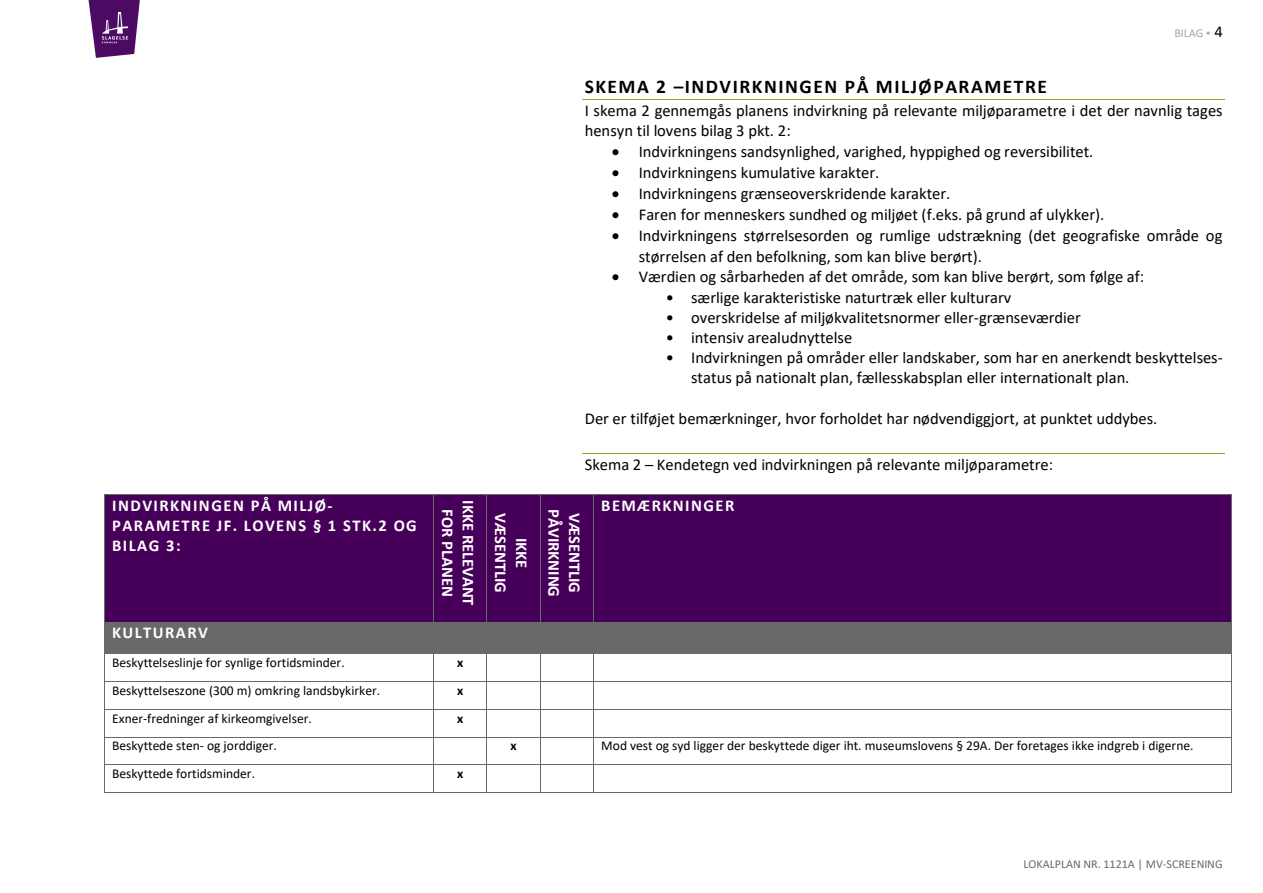
<style>
.page{position:relative;width:1263px;height:893px;background:#fff}
.page>*{position:absolute;margin:0;border:0;box-sizing:border-box;transform-origin:0 0}
.t1{font:700 19.5px "Calibri";letter-spacing:.08em;color:#000}
.t2{font:16.5px/20.1px "Calibri";color:#000}
.t3{font:700 16.5px/20.1px "Calibri";letter-spacing:.08em;color:#fff}
.t4{font:700 16.5px "Calibri";color:#fff}
.t5{font:700 16.5px "Calibri";letter-spacing:-.005em;color:#fff}
.t6{font:13.5px "Calibri";color:#000}
.t7{font:700 13.5px "Calibri";color:#000}
.t8{font:12px "Calibri";color:#696969}
.t9{font:12px "Calibri";color:#a6a6a6}
.s1{font-size:16.5px;color:#000}
</style>
<div class="page">
<img style="left:88px;top:0;width:52px;height:58px">
<hr style="left:583px;top:100px;width:642px;height:1px;background:#92aa26">
<hr style="left:583px;top:453px;width:642px;height:1px;background:#92aa26">
<div style="left:104px;top:495px;width:329px;height:126px;background:#46005a"></div>
<div style="left:434px;top:495px;width:53px;height:116px;background:#46005a"></div>
<div style="left:487px;top:495px;width:53px;height:116px;background:#46005a"></div>
<div style="left:540px;top:495px;width:53px;height:126px;background:#46005a"></div>
<div style="left:594px;top:495px;width:637px;height:126px;background:#46005a"></div>
<hr style="left:104px;top:494px;width:329px;height:1px;background:#696969">
<hr style="left:434px;top:494px;width:52px;height:1px;background:#696969">
<hr style="left:487px;top:494px;width:53px;height:1px;background:#696969">
<hr style="left:540px;top:494px;width:53px;height:1px;background:#696969">
<hr style="left:594px;top:494px;width:637px;height:1px;background:#696969">
<div style="left:104px;top:611px;width:330px;height:11px;background:#46005a"></div>
<hr style="left:104px;top:495px;width:1px;height:127px;background:#696969">
<div style="left:434px;top:611px;width:53px;height:11px;background:#46005a"></div>
<hr style="left:433px;top:495px;width:1px;height:127px;background:#696969">
<div style="left:487px;top:611px;width:53px;height:11px;background:#46005a"></div>
<hr style="left:486px;top:495px;width:1px;height:127px;background:#696969">
<div style="left:540px;top:611px;width:53px;height:11px;background:#46005a"></div>
<hr style="left:540px;top:495px;width:1px;height:127px;background:#696969">
<div style="left:593px;top:611px;width:638px;height:11px;background:#46005a"></div>
<hr style="left:593px;top:495px;width:1px;height:127px;background:#696969">
<hr style="left:1231px;top:495px;width:1px;height:127px;background:#696969">
<div style="left:104px;top:622px;width:329px;height:31px;background:#696969"></div>
<div style="left:434px;top:622px;width:53px;height:21px;background:#696969"></div>
<div style="left:487px;top:622px;width:53px;height:21px;background:#696969"></div>
<div style="left:540px;top:622px;width:53px;height:31px;background:#696969"></div>
<div style="left:601px;top:622px;width:622px;height:21px;background:#696969"></div>
<hr style="left:594px;top:622px;width:637px;height:1px;background:#696969">
<div style="left:434px;top:643px;width:53px;height:10px;background:#696969"></div>
<hr style="left:433px;top:622px;width:1px;height:31px;background:#696969">
<div style="left:487px;top:643px;width:53px;height:10px;background:#696969"></div>
<div style="left:593px;top:643px;width:638px;height:10px;background:#696969"></div>
<hr style="left:593px;top:622px;width:1px;height:31px;background:#696969">
<hr style="left:1231px;top:622px;width:1px;height:31px;background:#696969">
<hr style="left:104px;top:653px;width:329px;height:1px;background:#696969">
<hr style="left:434px;top:653px;width:52px;height:1px;background:#696969">
<hr style="left:487px;top:653px;width:53px;height:1px;background:#696969">
<hr style="left:540px;top:653px;width:53px;height:1px;background:#696969">
<hr style="left:594px;top:653px;width:637px;height:1px;background:#696969">
<hr style="left:104px;top:681px;width:329px;height:1px;background:#696969">
<hr style="left:434px;top:681px;width:52px;height:1px;background:#696969">
<hr style="left:487px;top:681px;width:53px;height:1px;background:#696969">
<hr style="left:540px;top:681px;width:53px;height:1px;background:#696969">
<hr style="left:594px;top:681px;width:637px;height:1px;background:#696969">
<hr style="left:104px;top:709px;width:329px;height:1px;background:#696969">
<hr style="left:434px;top:709px;width:52px;height:1px;background:#696969">
<hr style="left:487px;top:709px;width:53px;height:1px;background:#696969">
<hr style="left:540px;top:709px;width:53px;height:1px;background:#696969">
<hr style="left:594px;top:709px;width:637px;height:1px;background:#696969">
<hr style="left:104px;top:737px;width:329px;height:1px;background:#696969">
<hr style="left:434px;top:737px;width:52px;height:1px;background:#696969">
<hr style="left:487px;top:737px;width:53px;height:1px;background:#696969">
<hr style="left:540px;top:737px;width:53px;height:1px;background:#696969">
<hr style="left:594px;top:737px;width:637px;height:1px;background:#696969">
<hr style="left:104px;top:765px;width:329px;height:1px;background:#696969">
<hr style="left:434px;top:765px;width:52px;height:1px;background:#696969">
<hr style="left:487px;top:765px;width:53px;height:1px;background:#696969">
<hr style="left:540px;top:765px;width:53px;height:1px;background:#696969">
<hr style="left:594px;top:765px;width:637px;height:1px;background:#696969">
<svg style="left:104px;top:654px;width:1px;height:139px"></svg>
<hr style="left:104px;top:793px;width:329px;height:1px;background:#696969">
<svg style="left:433px;top:653px;width:1px;height:140px"></svg>
<hr style="left:434px;top:793px;width:52px;height:1px;background:#696969">
<svg style="left:486px;top:653px;width:1px;height:140px"></svg>
<hr style="left:487px;top:793px;width:53px;height:1px;background:#696969">
<svg style="left:540px;top:654px;width:1px;height:139px"></svg>
<hr style="left:540px;top:793px;width:53px;height:1px;background:#696969">
<svg style="left:593px;top:653px;width:1px;height:140px"></svg>
<hr style="left:594px;top:793px;width:637px;height:1px;background:#696969">
<svg style="left:1231px;top:653px;width:1px;height:140px"></svg>
<p class="t9" style="left:1174px;top:28px;width:50px">BILAG ▪ <span class="s1">4</span></p>
<p class="t3" style="left:112px;top:497px;width:306px">INDVIRKNINGEN PÅ MILJØ-<br>PARAMETRE JF. LOVENS § 1 STK.2 OG<br>BILAG 3:</p>
<p class="t5" style="left:475px;top:500px;width:107px;rotate:90deg">IKKE RELEVANT</p>
<p class="t4" style="left:455px;top:509px;width:89px;rotate:90deg">FOR PLANEN</p>
<p class="t1" style="left:585px;top:78px;width:464px">SKEMA 2 –INDVIRKNINGEN PÅ MILJØPARAMETRE</p>
<p class="t2" style="left:585px;top:102px;width:639px">I skema 2 gennemgås planens indvirkning på relevante miljøparametre i det der navnlig tages hensyn til lovens bilag 3 pkt. 2:</p>
<p class="t2" style="left:612px;top:143px;width:483px">• Indvirkningens sandsynlighed, varighed, hyppighed og reversibilitet.</p>
<p class="t2" style="left:612px;top:164px;width:269px">• Indvirkningens kumulative karakter.</p>
<p class="t2" style="left:612px;top:185px;width:340px">• Indvirkningens grænseoverskridende karakter.</p>
<p class="t2" style="left:612px;top:206px;width:494px">• Faren for menneskers sundhed og miljøet (f.eks. på grund af ulykker).</p>
<p class="t2" style="left:639px;top:227px;width:585px;text-indent:-27px">• Indvirkningens størrelsesorden og rumlige udstrækning (det geografiske område og størrelsen af den befolkning, som kan blive berørt).</p>
<p class="t2" style="left:612px;top:268px;width:534px">• Værdien og sårbarheden af det område, som kan blive berørt, som følge af:</p>
<p class="t2" style="left:666px;top:288px;width:347px">• særlige karakteristiske naturtræk eller kulturarv</p>
<p class="t2" style="left:666px;top:309px;width:417px">• overskridelse af miljøkvalitetsnormer eller-grænseværdier</p>
<p class="t2" style="left:666px;top:329px;width:188px">• intensiv arealudnyttelse</p>
<p class="t2" style="left:691px;top:349px;width:533px;text-indent:-25px">• Indvirkningen på områder eller landskaber, som har en anerkendt beskyttelses&shy;status på nationalt plan, fællesskabsplan eller internationalt plan.</p>
<p class="t2" style="left:585px;top:409px;width:574px">Der er tilføjet bemærkninger, hvor forholdet har nødvendiggjort, at punktet uddybes.</p>
<p class="t2" style="left:585px;top:456px;width:470px">Skema 2 – Kendetegn ved indvirkningen på relevante miljøparametre:</p>
<p class="t4" style="left:508px;top:513px;width:81px;rotate:90deg">VÆSENTLIG</p>
<p class="t4" style="left:561px;top:509px;width:89px;rotate:90deg">PÅVIRKNING</p>
<p class="t4" style="left:582px;top:513px;width:81px;rotate:90deg">VÆSENTLIG</p>
<p class="t3" style="left:530px;top:538px;width:32px;rotate:90deg">IKKE</p>
<p class="t3" style="left:601px;top:497px;width:135px">BEMÆRKNINGER</p>
<p class="t3" style="left:112px;top:624px;width:97px">KULTURARV</p>
<p class="t6" style="left:112px;top:657px;width:234px">Beskyttelseslinje for synlige fortidsminder.</p>
<p class="t7" style="left:457px;top:657px;width:8px">x</p>
<p class="t6" style="left:112px;top:684px;width:270px">Beskyttelseszone (300 m) omkring landsbykirker.</p>
<p class="t7" style="left:457px;top:684px;width:8px">x</p>
<p class="t6" style="left:112px;top:712px;width:201px">Exner-fredninger af kirkeomgivelser.</p>
<p class="t7" style="left:457px;top:712px;width:8px">x</p>
<p class="t6" style="left:112px;top:740px;width:166px">Beskyttede sten- og jorddiger.</p>
<p class="t7" style="left:510px;top:740px;width:8px">x</p>
<p class="t6" style="left:601px;top:740px;width:594px">Mod vest og syd ligger der beskyttede diger iht. museumslovens § 29A. Der foretages ikke indgreb i digerne.</p>
<p class="t6" style="left:112px;top:768px;width:144px">Beskyttede fortidsminder.</p>
<p class="t7" style="left:457px;top:768px;width:8px">x</p>
<p class="t8" style="left:1023px;top:859px;width:201px">LOKALPLAN NR. 1121A | MV-SCREENING</p>
</div>
